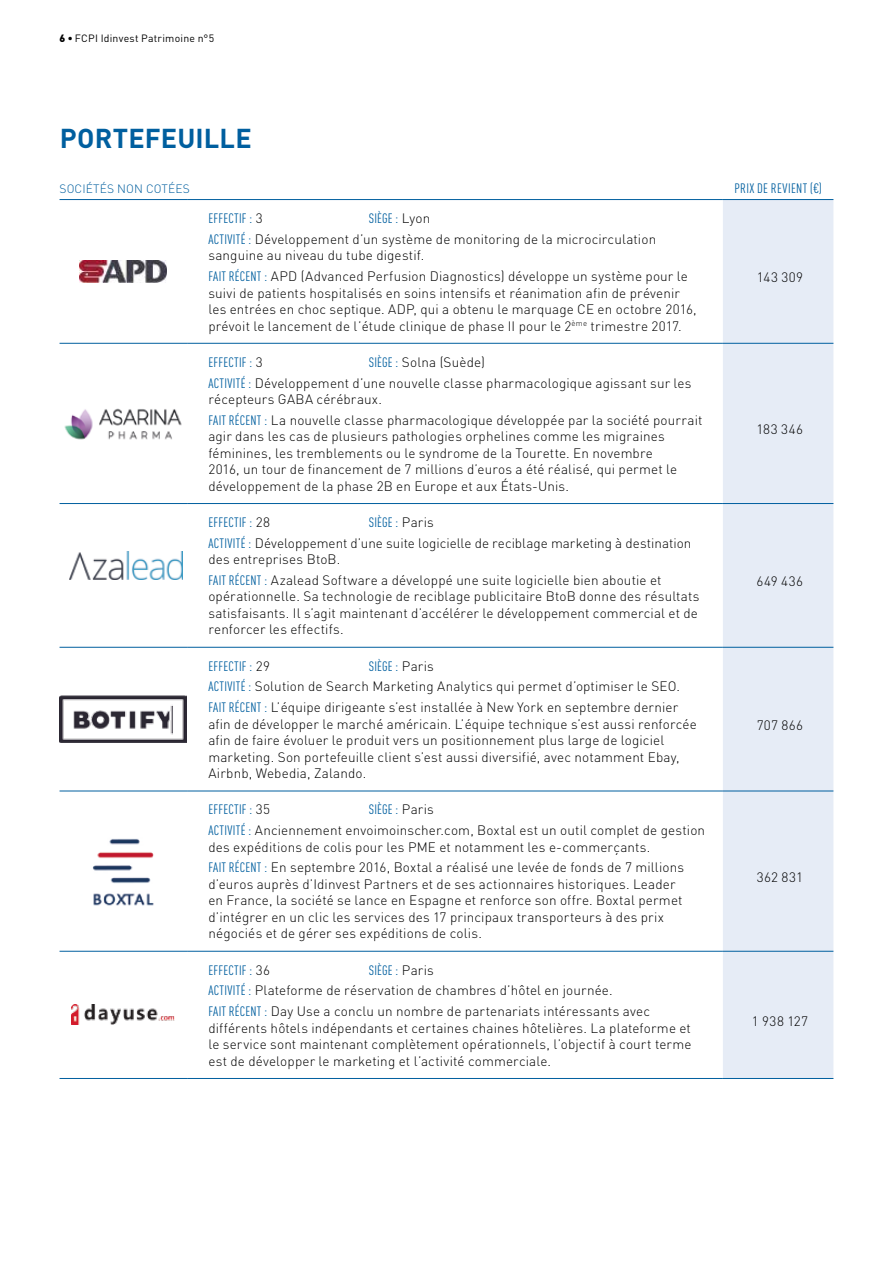
<style>
.page{position:relative;width:893px;height:1263px;background:#fff}
.page>*{position:absolute;margin:0;border:0;box-sizing:border-box;transform-origin:0 0}
.t1{font:700 27px "DIN Pro";letter-spacing:.005em;color:#005f9f}
.t2{font:300 13.5px/16.5px "DIN Pro";letter-spacing:.01em;color:#000}
.t3{font:condensed 13.5px "DIN Pro";letter-spacing:.015em;color:#005f9f}
.t4{font:300 12px "DIN Pro";letter-spacing:.01em;color:#005f9f}
.t5{font:10.5px "DIN Pro";letter-spacing:.02em;color:#000}
.s1{font-weight:900}
.s2{font-weight:300;font-stretch:normal;color:#000}
.s3{font-weight:400;font-stretch:condensed;color:#005f9f}
</style>
<div class="page">
<div style="left:723px;top:200px;width:110px;height:878px;background:#e6ecf6"></div>
<hr style="left:60px;top:199px;width:127px;height:1px;background:#005f9f">
<hr style="left:60px;top:343px;width:127px;height:1px;background:#005f9f">
<hr style="left:60px;top:503px;width:127px;height:1px;background:#005f9f">
<hr style="left:60px;top:647px;width:127px;height:1px;background:#005f9f">
<hr style="left:60px;top:791px;width:127px;height:1px;background:#005f9f">
<hr style="left:60px;top:951px;width:127px;height:1px;background:#005f9f">
<hr style="left:60px;top:1078px;width:127px;height:1px;background:#005f9f">
<hr style="left:187px;top:199px;width:536px;height:1px;background:#005f9f">
<hr style="left:187px;top:343px;width:536px;height:1px;background:#005f9f">
<hr style="left:187px;top:503px;width:536px;height:1px;background:#005f9f">
<hr style="left:187px;top:647px;width:536px;height:1px;background:#005f9f">
<hr style="left:187px;top:791px;width:536px;height:1px;background:#005f9f">
<hr style="left:187px;top:951px;width:536px;height:1px;background:#005f9f">
<hr style="left:187px;top:1078px;width:536px;height:1px;background:#005f9f">
<hr style="left:723px;top:199px;width:110px;height:1px;background:#005f9f">
<hr style="left:723px;top:343px;width:110px;height:1px;background:#005f9f">
<hr style="left:723px;top:503px;width:110px;height:1px;background:#005f9f">
<hr style="left:723px;top:647px;width:110px;height:1px;background:#005f9f">
<hr style="left:723px;top:791px;width:110px;height:1px;background:#005f9f">
<hr style="left:723px;top:951px;width:110px;height:1px;background:#005f9f">
<hr style="left:723px;top:1078px;width:110px;height:1px;background:#005f9f">
<img style="left:80px;top:260px;width:86px;height:23px">
<img style="left:64px;top:408px;width:118px;height:32px">
<img style="left:69px;top:552px;width:113px;height:27px">
<img style="left:60px;top:695px;width:126px;height:47px">
<img style="left:92px;top:838px;width:62px;height:68px">
<img style="left:72px;top:1005px;width:103px;height:20px">
<p class="t5" style="left:60px;top:30px;width:156px"><span class="s1">6 •</span> FCPI Idinvest Patrimoine n°5</p>
<h1 class="t1" style="left:60px;top:116px;width:194px">PORTEFEUILLE</h1>
<p class="t4" style="left:60px;top:180px;width:132px">SOCIÉTÉS NON COTÉES</p>
<p class="t3" style="left:734px;top:179px;width:89px">PRIX DE REVIENT (€)</p>
<p class="t3" style="left:208px;top:209px;width:56px">EFFECTIF : <span class="s2">3</span></p>
<p class="t2" style="left:208px;top:207px;width:449px;line-height:20.7px;text-indent:161px"><span class="s3">SIÈGE :</span> Lyon<br><span class="s3">ACTIVITÉ :</span> Développement d’un système de monitoring de la microcirculation</p>
<p class="t2" style="left:208px;top:244px;width:481px;line-height:20.7px">sanguine au niveau du tube digestif.<br><span class="s3">FAIT RÉCENT :</span> APD (Advanced Perfusion Diagnostics) développe un système pour le</p>
<p class="t2" style="left:208px;top:283px;width:490px">suivi de patients hospitalisés en soins intensifs et réanimation afin de prévenir les entrées en choc septique. ADP, qui a obtenu le marquage CE en octobre 2016, prévoit le lancement de l’étude clinique de phase II pour le 2<sup>ème</sup> trimestre 2017.</p>
<p class="t2" style="left:757px;top:268px;width:48px">143 309</p>
<p class="t2" style="left:208px;top:350px;width:485px;line-height:20.7px;text-indent:161px"><span class="s3">SIÈGE :</span> Solna (Suède)<br><span class="s3">ACTIVITÉ :</span> Développement d’une nouvelle classe pharmacologique agissant sur les</p>
<p class="t2" style="left:208px;top:388px;width:496px;line-height:20.7px">récepteurs GABA cérébraux.<br><span class="s3">FAIT RÉCENT :</span> La nouvelle classe pharmacologique développée par la société pourrait</p>
<p class="t2" style="left:208px;top:427px;width:470px">agir dans les cas de plusieurs pathologies orphelines comme les migraines féminines, les tremblements ou le syndrome de la Tourette. En novembre 2016, un tour de financement de 7 millions d’euros a été réalisé, qui permet le développement de la phase 2B en Europe et aux États-Unis.</p>
<p class="t3" style="left:208px;top:352px;width:56px">EFFECTIF : <span class="s2">3</span></p>
<p class="t2" style="left:208px;top:511px;width:484px;line-height:20.7px;text-indent:161px"><span class="s3">SIÈGE :</span> Paris<br><span class="s3">ACTIVITÉ :</span> Développement d’une suite logicielle de reciblage marketing à destination</p>
<p class="t2" style="left:208px;top:548px;width:455px;line-height:20.7px">des entreprises BtoB.<br><span class="s3">FAIT RÉCENT :</span> Azalead Software a développé une suite logicielle bien aboutie et</p>
<p class="t2" style="left:208px;top:587px;width:493px;text-align:justify">opérationnelle. Sa technologie de reciblage publicitaire BtoB donne des résultats satisfaisants. Il s’agit maintenant d’accélérer le développement commercial et de renforcer les effectifs.</p>
<p class="t3" style="left:208px;top:512px;width:63px">EFFECTIF : <span class="s2">28</span></p>
<p class="t2" style="left:757px;top:420px;width:48px">183 346</p>
<p class="t2" style="left:757px;top:572px;width:48px">649 436</p>
<p class="t2" style="left:208px;top:654px;width:473px;line-height:20.7px;text-indent:161px"><span class="s3">SIÈGE :</span> Paris<br><span class="s3">ACTIVITÉ :</span> Solution de Search Marketing Analytics qui permet d’optimiser le SEO.<br><span class="s3">FAIT RÉCENT :</span> L’équipe dirigeante s’est installée à New York en septembre dernier</p>
<p class="t2" style="left:208px;top:714px;width:490px">afin de développer le marché américain. L’équipe technique s’est aussi renforcée afin de faire évoluer le produit vers un positionnement plus large de logiciel marketing. Son portefeuille client s’est aussi diversifié, avec notamment Ebay, Airbnb, Webedia, Zalando.</p>
<p class="t2" style="left:757px;top:715px;width:48px">707 866</p>
<p class="t3" style="left:208px;top:800px;width:63px">EFFECTIF : <span class="s2">35</span></p>
<p class="t3" style="left:208px;top:656px;width:63px">EFFECTIF : <span class="s2">29</span></p>
<p class="t2" style="left:208px;top:798px;width:498px;line-height:20.7px;text-indent:161px"><span class="s3">SIÈGE :</span> Paris<br><span class="s3">ACTIVITÉ :</span> Anciennement envoimoinscher.com, Boxtal est un outil complet de gestion</p>
<p class="t2" style="left:208px;top:835px;width:477px;line-height:20.7px">des expéditions de colis pour les PME et notamment les e-commerçants.<br><span class="s3">FAIT RÉCENT :</span> En septembre 2016, Boxtal a réalisé une levée de fonds de 7 millions</p>
<p class="t2" style="left:208px;top:875px;width:476px">d’euros auprès d’Idinvest Partners et de ses actionnaires historiques. Leader en France, la société se lance en Espagne et renforce son offre. Boxtal permet d’intégrer en un clic les services des 17 principaux transporteurs à des prix négociés et de gérer ses expéditions de colis.</p>
<p class="t2" style="left:757px;top:867px;width:48px">362 831</p>
<p class="t2" style="left:208px;top:958px;width:443px;line-height:20.7px;text-indent:161px"><span class="s3">SIÈGE :</span> Paris<br><span class="s3">ACTIVITÉ :</span> Plateforme de réservation de chambres d’hôtel en journée.<br><span class="s3">FAIT RÉCENT :</span> Day Use a conclu un nombre de partenariats intéressants avec</p>
<p class="t2" style="left:208px;top:1018px;width:485px;text-align:justify">différents hôtels indépendants et certaines chaines hôtelières. La plateforme et le service sont maintenant complètement opérationnels, l’objectif à court terme est de développer le marketing et l’activité commerciale.</p>
<p class="t3" style="left:208px;top:960px;width:63px">EFFECTIF : <span class="s2">36</span></p>
<p class="t2" style="left:752px;top:1011px;width:58px">1 938 127</p>
</div>
